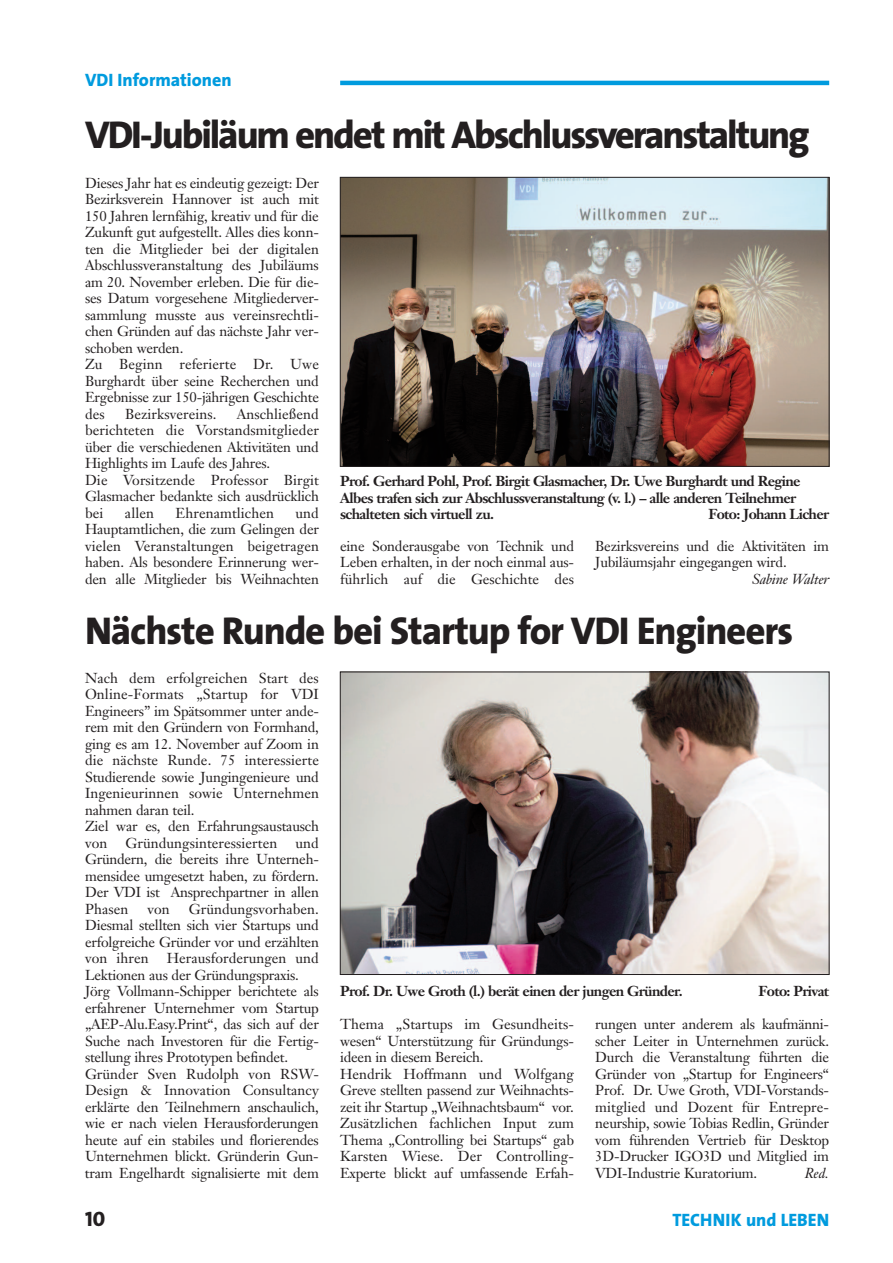
<style>
.page{position:relative;width:893px;height:1263px;background:#fff}
.page>*{position:absolute;margin:0;border:0;box-sizing:border-box;transform-origin:0 0}
.t1{font:800 39px "The Sans";letter-spacing:-.055em;color:#231f20}
.t2{font:800 39px "The Sans";letter-spacing:-.03em;color:#231f20}
.t3{font:21px "The Sans Extra Bold Caps";color:#231f20}
.t4{font:800 18px "The Sans";color:#009bde}
.t5{font:14.25px/16.5px "Janson Text";letter-spacing:-.015em;color:#231f20}
.t6{font:700 14.25px/16.5px "Janson Text";letter-spacing:-.045em;color:#231f20}
.t7{font:14.25px "Janson Text";letter-spacing:.005em;color:#231f20}
.t8{font:italic 14.25px "Janson Text";letter-spacing:-.015em;color:#231f20}
</style>
<div class="page">
<hr style="left:340px;top:81px;width:489px;height:4px;background:#009bde">
<img style="left:342px;top:674px;width:485px;height:298px">
<div style="left:340px;top:672px;width:489px;height:302px;border:1px solid #231f20"></div>
<img style="left:342px;top:179px;width:485px;height:285px">
<div style="left:340px;top:177px;width:489px;height:289px;border:1px solid #231f20"></div>
<p class="t4" style="left:85px;top:72px;width:148px">VDI Informationen</p>
<h1 class="t1" style="left:85px;top:120px;width:726px">VDI-Jubiläum endet mit Abschlussveranstaltung</h1>
<p class="t5" style="left:85px;top:176px;width:235px">Dieses Jahr hat es eindeutig gezeigt: Der Bezirksverein Hannover ist auch mit 150 Jahren lernfähig, kreativ und für die Zukunft gut aufgestellt. Alles dies konn&shy;ten die Mitglieder bei der digitalen Abschlussveranstaltung des Jubiläums am 20. November erleben. Die für die&shy;ses Datum vorgesehene Mitgliederver&shy;sammlung musste aus vereinsrechtli&shy;chen Gründen auf das nächste Jahr ver&shy;schoben werden.<br>Zu Beginn referierte Dr. Uwe Burghardt über seine Recherchen und Ergebnisse zur 150-jährigen Geschichte des</p>
<p class="t5" style="left:85px;top:407px;width:235px;text-indent:152px">Anschließend berichteten die Vorstandsmitglieder über die verschiedenen Aktivitäten und<br>Highlights im Laufe des Jahres.<br>Die Vorsitzende Professor Birgit<br>Glasmacher bedankte sich ausdrücklich bei</p>
<p class="t7" style="left:125px;top:408px;width:93px">Bezirksvereins.</p>
<p class="t5" style="left:85px;top:506px;width:235px;text-align:justify;text-indent:210px">und Hauptamtlichen, die zum Gelingen der vielen Veranstaltungen beigetragen haben. Als besondere Erinnerung wer&shy;den alle Mitglieder bis Weihnachten</p>
<p class="t5" style="left:125px;top:506px;width:31px">allen</p>
<p class="t7" style="left:176px;top:507px;width:100px">Ehrenamtlichen</p>
<p class="t6" style="left:340px;top:474px;width:462px">Prof. Gerhard Pohl, Prof. Birgit Glasmacher, Dr. Uwe Burghardt und Regine<br>Albes trafen sich zur Abschlussveranstaltung (v. l.) – alle anderen Teilnehmer schalteten sich virtuell zu.</p>
<p class="t6" style="left:708px;top:507px;width:122px">Foto: Johann Licher</p>
<p class="t5" style="left:595px;top:539px;width:235px">Bezirksvereins und die Aktivitäten im<br>Jubiläumsjahr eingegangen wird.</p>
<p class="t8" style="left:752px;top:573px;width:79px">Sabine Walter</p>
<p class="t5" style="left:340px;top:539px;width:235px;text-align:justify">eine Sonderausgabe von Technik und Leben erhalten, in der noch einmal aus&shy;führlich auf die Geschichte des</p>
<h1 class="t2" style="left:85px;top:616px;width:710px">Nächste Runde bei Startup for VDI Engineers</h1>
<p class="t5" style="left:85px;top:671px;width:235px">Nach dem erfolgreichen Start des<br>Online-Formats „Startup for VDI<br>Engineers” im Spätsommer unter ande&shy;rem mit den Gründern von Formhand, ging es am 12. November auf Zoom in die nächste Runde. 75 interessierte<br>Studierende sowie Jungingenieure und<br>Ingenieurinnen sowie Unternehmen nahmen daran teil.<br>Ziel war es, den Erfahrungsaustausch von</p>
<p class="t5" style="left:85px;top:836px;width:235px;text-align:justify;text-indent:210px">und Gründern, die bereits ihre Unterneh&shy;mensidee umgesetzt haben, zu fördern.<br>Der VDI ist Ansprechpartner in allen Phasen</p>
<p class="t7" style="left:126px;top:837px;width:153px">Gründungsinteressierten</p>
<p class="t5" style="left:85px;top:902px;width:235px;text-align:justify;text-indent:104px">Gründungsvorhaben.<br>Diesmal stellten sich vier Startups und erfolgreiche Gründer vor und erzählten von ihren</p>
<p class="t5" style="left:147px;top:902px;width:24px">von</p>
<p class="t5" style="left:85px;top:951px;width:235px;text-indent:82px">Herausforderungen und Lektionen aus der Gründungspraxis.<br>Jörg Vollmann-Schipper berichtete als erfahrener Unternehmer vom Startup „AEP-Alu.Easy.Print“, das sich auf der Suche nach Investoren für die Fertig&shy;stellung ihres Prototypen befindet.<br>Gründer Sven Rudolph von RSW-Design &amp; Innovation Consultancy erklärte den Teilnehmern anschaulich, wie er nach vielen Herausforderungen heute auf ein stabiles und florierendes Unternehmen blickt. Gründerin Gun&shy;tram Engelhardt signalisierte mit dem</p>
<h2 class="t3" style="left:85px;top:1211px;width:22px">10</h2>
<p class="t6" style="left:340px;top:984px;width:344px">Prof. Dr. Uwe Groth (l.) berät einen der jungen Gründer.</p>
<p class="t6" style="left:758px;top:984px;width:72px">Foto: Privat</p>
<p class="t5" style="left:340px;top:1017px;width:235px">Thema „Startups im Gesundheits&shy;wesen“ Unterstützung für Gründungs&shy;ideen in diesem Bereich.<br>Hendrik Hoffmann und Wolfgang Greve stellten passend zur Weihnachts&shy;zeit ihr Startup „Weihnachtsbaum“ vor.<br>Zusätzlichen fachlichen Input zum Thema „Controlling bei Startups“ gab Karsten Wiese. Der Controlling-Experte blickt auf umfassende Erfah-</p>
<p class="t5" style="left:595px;top:1017px;width:235px;text-align:justify">rungen unter anderem als kaufmänni&shy;scher Leiter in Unternehmen zurück.<br>Durch die Veranstaltung führten die Gründer von „Startup for Engineers“ Prof. Dr. Uwe Groth, VDI-Vorstands&shy;mitglied und Dozent für Entrepre&shy;neurship, sowie Tobias Redlin, Gründer vom führenden Vertrieb für Desktop 3D-Drucker IGO3D und Mitglied im VDI-Industrie Kuratorium.</p>
<p class="t8" style="left:805px;top:1167px;width:25px">Red.</p>
<p class="t4" style="left:672px;top:1212px;width:158px">TECHNIK und LEBEN</p>
</div>
